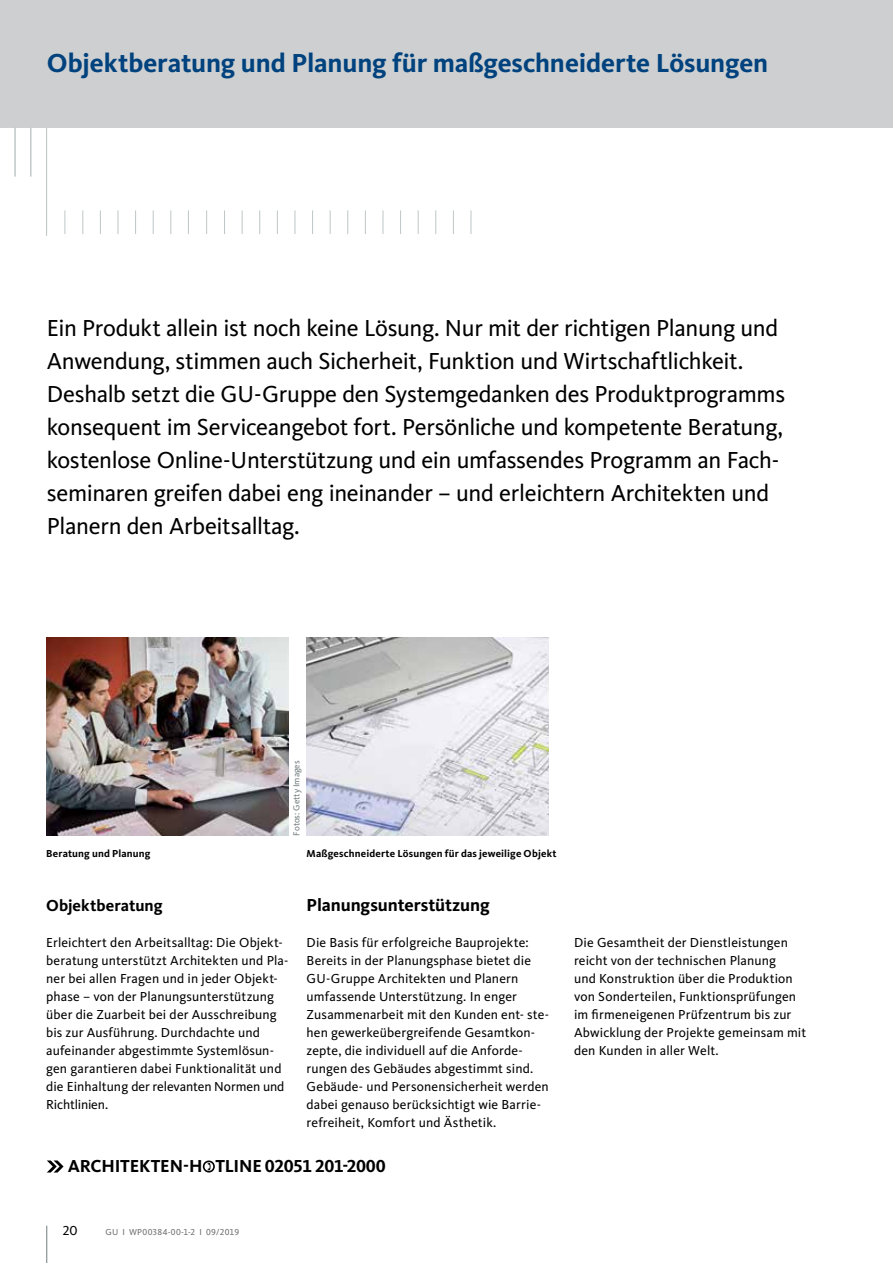
<style>
.page{position:relative;width:893px;height:1263px;background:#fff}
.page>*{position:absolute;margin:0;border:0;box-sizing:border-box;transform-origin:0 0}
.t1{font:700 27px "Kievit Pro";letter-spacing:-.005em;color:#00427e}
.t2{font:24px/33px "Kievit Pro";letter-spacing:-.015em;color:#000}
.t3{font:700 18px "Kievit Pro";letter-spacing:-.01em;color:#000}
.t4{font:700 16.5px "Kievit Pro";color:#000}
.t5{font:13.5px/18px "Kievit Pro";letter-spacing:.01em;color:#000}
.t6{font:700 10.5px "Kievit Pro";letter-spacing:.015em;color:#000}
.t7{font:9px "Kievit Pro";color:#6d6e71}
.t8{font:9px "Kievit Pro";color:#727c7d}
</style>
<div class="page">
<div style="left:0;top:0;width:893px;height:128px;background:#cdcfd0"></div>
<hr style="left:46px;top:128px;width:1px;height:108px;background:#bfc6c7">
<hr style="left:31px;top:128px;width:1px;height:49px;background:#bfc6c7">
<hr style="left:15px;top:128px;width:1px;height:49px;background:#bfc6c7">
<img style="left:46px;top:638px;width:242px;height:198px">
<img style="left:307px;top:638px;width:242px;height:198px">
<svg style="left:206px;top:210px;width:1px;height:24px"></svg>
<svg style="left:224px;top:210px;width:1px;height:24px"></svg>
<svg style="left:242px;top:210px;width:1px;height:24px"></svg>
<svg style="left:259px;top:210px;width:1px;height:24px"></svg>
<svg style="left:277px;top:210px;width:1px;height:24px"></svg>
<svg style="left:295px;top:210px;width:1px;height:24px"></svg>
<svg style="left:312px;top:210px;width:1px;height:24px"></svg>
<svg style="left:330px;top:210px;width:1px;height:24px"></svg>
<svg style="left:347px;top:210px;width:1px;height:24px"></svg>
<svg style="left:365px;top:210px;width:1px;height:24px"></svg>
<svg style="left:383px;top:210px;width:1px;height:24px"></svg>
<svg style="left:400px;top:210px;width:1px;height:24px"></svg>
<svg style="left:418px;top:210px;width:1px;height:24px"></svg>
<svg style="left:435px;top:210px;width:1px;height:24px"></svg>
<svg style="left:453px;top:210px;width:1px;height:24px"></svg>
<svg style="left:471px;top:210px;width:1px;height:24px"></svg>
<svg style="left:65px;top:210px;width:1px;height:24px"></svg>
<svg style="left:83px;top:210px;width:1px;height:24px"></svg>
<svg style="left:100px;top:210px;width:1px;height:24px"></svg>
<svg style="left:118px;top:210px;width:1px;height:24px"></svg>
<svg style="left:135px;top:210px;width:1px;height:24px"></svg>
<svg style="left:153px;top:210px;width:1px;height:24px"></svg>
<svg style="left:171px;top:210px;width:1px;height:24px"></svg>
<svg style="left:188px;top:210px;width:1px;height:24px"></svg>
<svg style="left:47px;top:1160px;width:17px;height:12px"></svg>
<svg style="left:203px;top:1160px;width:12px;height:12px"></svg>
<hr style="left:47px;top:1226px;width:1px;height:37px;background:#727c7d">
<h1 class="t1" style="left:47px;top:46px;width:723px">Objektberatung und Planung für maßgeschneiderte Lösungen</h1>
<p class="t2" style="left:47px;top:311px;width:740px">Ein Produkt allein ist noch keine Lösung. Nur mit der richtigen Planung und Anwendung, stimmen auch Sicherheit, Funktion und Wirtschaftlichkeit.<br>Deshalb setzt die GU-Gruppe den Systemgedanken des Produktprogramms konsequent im Serviceangebot fort. Persönliche und kompetente Beratung, kostenlose Online-Unterstützung und ein umfassendes Programm an Fach&shy;seminaren greifen dabei eng ineinander – und erleichtern Architekten und Planern den Arbeitsalltag.</p>
<p class="t8" style="left:291px;top:836px;width:77px;rotate:-90deg">Fotos: Getty Images</p>
<p class="t6" style="left:46px;top:847px;width:106px">Beratung und Planung</p>
<p class="t6" style="left:307px;top:847px;width:251px">Maßgeschneiderte Lösungen für das jeweilige Objekt</p>
<p class="t4" style="left:46px;top:895px;width:118px">Objektberatung</p>
<p class="t5" style="left:46px;top:933px;width:244px">Erleichtert den Arbeitsalltag: Die Objekt&shy;beratung unterstützt Architekten und Pla&shy;ner bei allen Fragen und in jeder Objekt&shy;phase – von der Planungsunterstützung über die Zuarbeit bei der Ausschreibung bis zur Ausführung. Durchdachte und aufeinander abgestimmte Systemlösun&shy;gen garantieren dabei Funktionalität und die Einhaltung der relevanten Normen und Richtlinien.</p>
<h3 class="t3" style="left:307px;top:894px;width:185px">Planungsunterstützung</h3>
<p class="t5" style="left:307px;top:933px;width:244px">Die Basis für erfolgreiche Bauprojekte:<br>Bereits in der Planungsphase bietet die GU-Gruppe Architekten und Planern umfassende Unterstützung. In enger Zusammenarbeit mit den Kunden ent- ste&shy;hen gewerkeübergreifende Gesamtkon&shy;zepte, die individuell auf die Anforde&shy;rungen des Gebäudes abgestimmt sind.<br>Gebäude- und Personensicherheit werden dabei genauso berücksichtigt wie Barrie&shy;refreiheit, Komfort und Ästhetik.</p>
<h3 class="t3" style="left:68px;top:1156px;width:320px">ARCHITEKTEN-H TLINE 02051 201-2000</h3>
<p class="t5" style="left:574px;top:933px;width:234px">Die Gesamtheit der Dienstleistungen reicht von der technischen Planung<br>und Konstruktion über die Produktion von Sonderteilen, Funktionsprüfungen im firmeneigenen Prüfzentrum bis zur Abwicklung der Projekte gemeinsam mit den Kunden in aller Welt.</p>
<p class="t5" style="left:63px;top:1221px;width:16px">20</p>
<p class="t7" style="left:105px;top:1226px;width:135px">GU І WP00384-00-1-2 І 09/2019</p>
</div>
